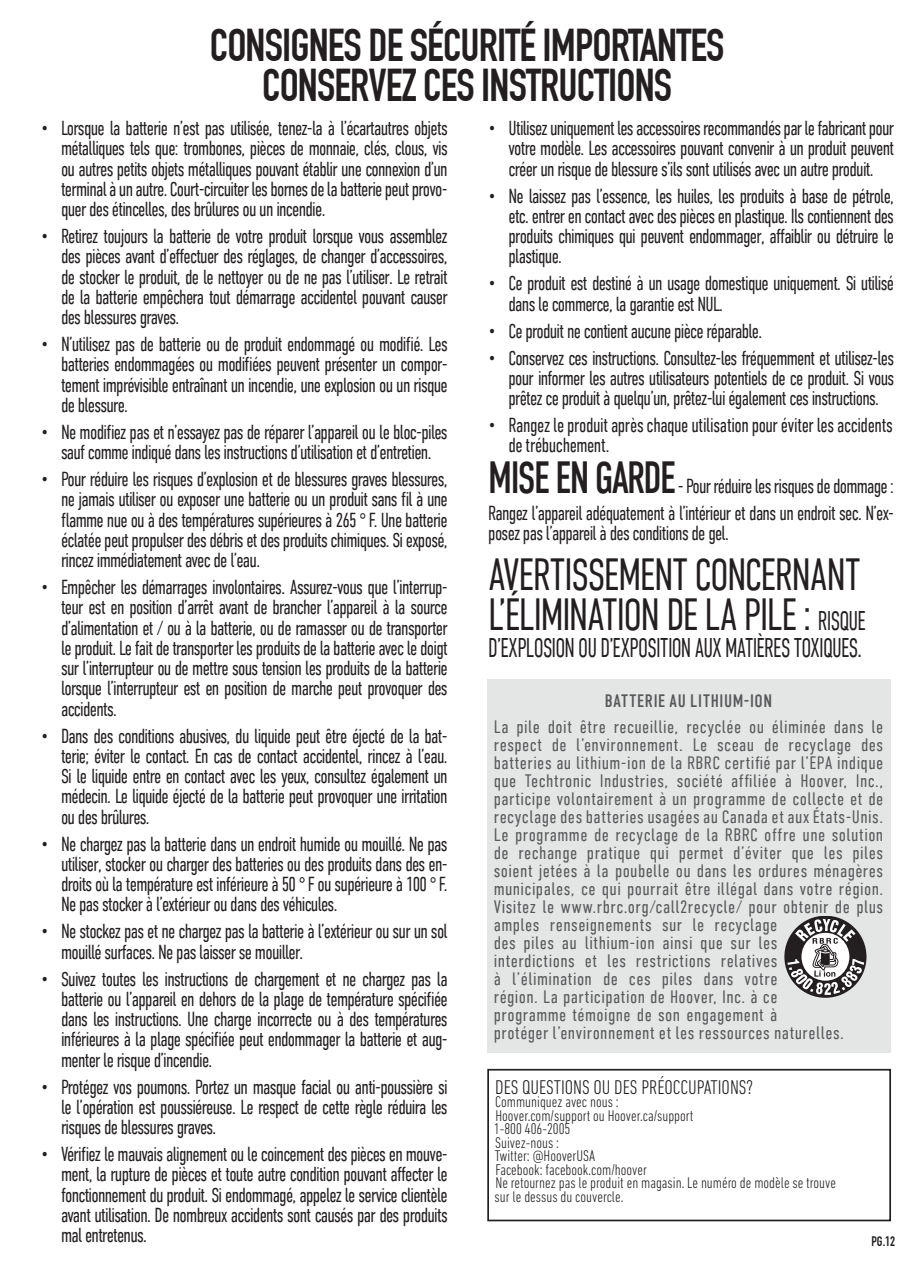
<style>
.page{position:relative;width:922px;height:1286px;background:#fff}
.page>*{position:absolute;margin:0;border:0;box-sizing:border-box;transform-origin:0 0}
.t1{font:700 45px/40.5px "DIN Condensed";letter-spacing:-.02em;color:#231f20;text-align:center}
.t2{font:300 45px/40.5px "DIN Condensed";letter-spacing:-.03em;color:#231f20;scale:.9 1}
.t3{font:45px "DIN Condensed";letter-spacing:-.04em;color:#231f20;scale:.9 1}
.t4{font:300 27px "DIN Condensed";letter-spacing:-.03em;color:#231f20;scale:.8 1}
.t5{font:300 20.25px/20.2px "DIN Condensed";letter-spacing:-.04em;color:#231f20;text-align:justify;scale:.9 1}
.t6{font:300 condensed 20.25px "DIN Next LT Pro";color:#231f20}
.t7{font:300 18px/18px "DIN Condensed";letter-spacing:.02em;color:#57585a}
.t8{font:18px "DIN Condensed";letter-spacing:.035em;color:#57585a}
.t9{font:300 condensed 15.75px/13.5px "DIN Next LT Pro";color:#231f20}
.t10{font:700 13.5px "DIN Condensed";color:#231f20}
.s1{font-size:27px}
</style>
<div class="page">
<div style="left:487px;top:679px;width:403px;height:374px;background:#e3e6e5"></div>
<div style="left:487px;top:1069px;width:403px;height:152px;border:2px solid #231f20"></div>
<div style="left:784px;top:916px;width:82px;height:82px;background:#231f20;border-radius:50%"></div>
<svg style="left:787px;top:919px;width:77px;height:76px"></svg>
<h1 class="t1" style="left:210px;top:25px;width:516px">CONSIGNES DE SÉCURITÉ IMPORTANTES<br>CONSERVEZ CES INSTRUCTIONS</h1>
<p class="t5" style="left:61px;top:118px;width:431px;text-indent:-20px">• Lorsque la batterie n’est pas utilisée, tenez-la à l’écartautres objets métalliques tels que: trombones, pièces de monnaie, clés, clous, vis ou autres petits objets métalliques pouvant établir une connexion d’un terminal à un autre. Court-circuiter les bornes de la batterie peut provo&shy;quer des étincelles, des brûlures ou un incendie.</p>
<p class="t5" style="left:61px;top:226px;width:431px;text-indent:-20px">• Retirez toujours la batterie de votre produit lorsque vous assemblez des pièces avant d’effectuer des réglages, de changer d’accessoires, de stocker le produit, de le nettoyer ou de ne pas l’utiliser. Le retrait de la batterie empêchera tout démarrage accidentel pouvant causer des blessures graves.</p>
<p class="t5" style="left:61px;top:334px;width:431px;text-indent:-20px">• N’utilisez pas de batterie ou de produit endommagé ou modifié. Les batteries endommagées ou modifiées peuvent présenter un compor&shy;tement imprévisible entraînant un incendie, une explosion ou un risque de blessure.</p>
<p class="t5" style="left:41px;top:422px;width:453px;text-align:center">• Ne modifiez pas et n’essayez pas de réparer l’appareil ou le bloc-piles sauf comme indiqué dans les instructions d’utilisation et d’entretien.</p>
<p class="t5" style="left:61px;top:469px;width:431px;text-indent:-20px">• Pour réduire les risques d’explosion et de blessures graves blessures, ne jamais utiliser ou exposer une batterie ou un produit sans fil à une flamme nue ou à des températures supérieures à 265 ° F. Une batterie éclatée peut propulser des débris et des produits chimiques. Si exposé, rincez immédiatement avec de l’eau.</p>
<p class="t5" style="left:61px;top:577px;width:431px;text-indent:-20px">• Empêcher les démarrages involontaires. Assurez-vous que l’interrup&shy;teur est en position d’arrêt avant de brancher l’appareil à la source d’alimentation et / ou à la batterie, ou de ramasser ou de transporter le produit. Le fait de transporter les produits de la batterie avec le doigt sur l’interrupteur ou de mettre sous tension les produits de la batterie lorsque l’interrupteur est en position de marche peut provoquer des accidents.</p>
<p class="t5" style="left:61px;top:726px;width:431px;text-indent:-20px">• Dans des conditions abusives, du liquide peut être éjecté de la bat&shy;terie; éviter le contact. En cas de contact accidentel, rincez à l’eau.<br>Si le liquide entre en contact avec les yeux, consultez également un médecin. Le liquide éjecté de la batterie peut provoquer une irritation ou des brûlures.</p>
<p class="t5" style="left:61px;top:834px;width:431px;text-indent:-20px">• Ne chargez pas la batterie dans un endroit humide ou mouillé. Ne pas utiliser, stocker ou charger des batteries ou des produits dans des en&shy;droits où la température est inférieure à 50 ° F ou supérieure à 100 ° F.<br>Ne pas stocker à l’extérieur ou dans des véhicules.</p>
<p class="t5" style="left:61px;top:921px;width:431px;text-indent:-20px">• Ne stockez pas et ne chargez pas la batterie à l’extérieur ou sur un sol mouillé surfaces. Ne pas laisser se mouiller.</p>
<p class="t5" style="left:61px;top:968px;width:431px;text-indent:-20px">• Suivez toutes les instructions de chargement et ne chargez pas la batterie ou l’appareil en dehors de la plage de température spécifiée dans les instructions. Une charge incorrecte ou à des températures inférieures à la plage spécifiée peut endommager la batterie et aug&shy;menter le risque d’incendie.</p>
<p class="t5" style="left:61px;top:1077px;width:431px;text-indent:-20px">• Protégez vos poumons. Portez un masque facial ou anti-poussière si le l’opération est poussiéreuse. Le respect de cette règle réduira les risques de blessures graves.</p>
<p class="t5" style="left:61px;top:1144px;width:431px;text-indent:-20px">• Vérifiez le mauvais alignement ou le coincement des pièces en mouve&shy;ment, la rupture de pièces et toute autre condition pouvant affecter le fonctionnement du produit. Si endommagé, appelez le service clientèle avant utilisation. De nombreux accidents sont causés par des produits mal entretenus.</p>
<p class="t5" style="left:508px;top:118px;width:430px;text-indent:-20px">• Utilisez uniquement les accessoires recommandés par le fabricant pour votre modèle. Les accessoires pouvant convenir à un produit peuvent créer un risque de blessure s’ils sont utilisés avec un autre produit.</p>
<p class="t5" style="left:508px;top:185px;width:430px;text-indent:-20px">• Ne laissez pas l’essence, les huiles, les produits à base de pétrole, etc. entrer en contact avec des pièces en plastique. Ils contiennent des produits chimiques qui peuvent endommager, affaiblir ou détruire le plastique.</p>
<p class="t5" style="left:508px;top:273px;width:430px;text-indent:-20px">• Ce produit est destiné à un usage domestique uniquement. Si utilisé dans le commerce, la garantie est NUL.</p>
<p class="t5" style="left:488px;top:320px;width:306px">• Ce produit ne contient aucune pièce réparable.</p>
<p class="t5" style="left:508px;top:347px;width:430px;text-indent:-20px">• Conservez ces instructions. Consultez-les fréquemment et utilisez-les pour informer les autres utilisateurs potentiels de ce produit. Si vous prêtez ce produit à quelqu’un, prêtez-lui également ces instructions.</p>
<p class="t5" style="left:508px;top:415px;width:428px;text-indent:-20px">• Rangez le produit après chaque utilisation pour éviter les accidents de trébuchement.</p>
<h1 class="t3" style="left:488px;top:452px;width:210px">MISE EN GARDE</h1>
<p class="t5" style="left:488px;top:472px;width:452px;line-height:27px;text-align:right">- Pour réduire les risques de dommage :<br>Rangez l’appareil adéquatement à l’intérieur et dans un endroit sec. N’ex-</p>
<p class="t5" style="left:488px;top:523px;width:269px">posez pas l’appareil à des conditions de gel.</p>
<h1 class="t2" style="left:488px;top:554px;width:421px">AVERTISSEMENT CONCERNANT<br>L’ÉLIMINATION DE LA PILE : <span class="s1">RISQUE</span></h1>
<h2 class="t4" style="left:488px;top:633px;width:469px">D’EXPLOSION OU D’EXPOSITION AUX MATIÈRES TOXIQUES.</h2>
<p class="t8" style="left:604px;top:691px;width:169px">BATTERIE AU LITHIUM-ION</p>
<p class="t7" style="left:493px;top:718px;width:391px">La pile doit être recueillie, recyclée ou éliminée dans le respect de l’environnement. Le sceau de recyclage des batteries au lithium-ion de la RBRC certifié par l’EPA indique que Techtronic Industries, société affiliée à Hoover, Inc., participe volontairement à un programme de collecte et de recyclage des batteries usagées au Canada et aux États-Unis.<br>Le programme de recyclage de la RBRC offre une solution de rechange pratique qui permet d’éviter que les piles soient jetées à la poubelle ou dans les ordures ménagères municipales, ce qui pourrait être illégal dans votre région.<br>Visitez le www.rbrc.org/call2recycle/ pour obtenir de plus amples renseignements sur le recyclage<br>des piles au lithium-ion ainsi que sur les<br>interdictions et les restrictions relatives<br>à l’élimination de ces piles dans votre<br>région. La participation de Hoover, Inc. à ce<br>programme témoigne de son engagement à<br>protéger l’environnement et les ressources naturelles.</p>
<p class="t6" style="left:495px;top:1075px;width:259px">DES QUESTIONS OU DES PRÉOCCUPATIONS?</p>
<p class="t9" style="left:494px;top:1095px;width:343px">Communiquez avec nous :<br>Hoover.com/support ou Hoover.ca/support<br>1-800 406-2005<br>Suivez-nous :<br>Twitter: @HooverUSA<br>Facebook: facebook.com/hoover<br>Ne retournez pas le produit en magasin. Le numéro de modèle se trouve sur le dessus du couvercle.</p>
<p class="t10" style="left:871px;top:1234px;width:25px">PG.12</p>
</div>
